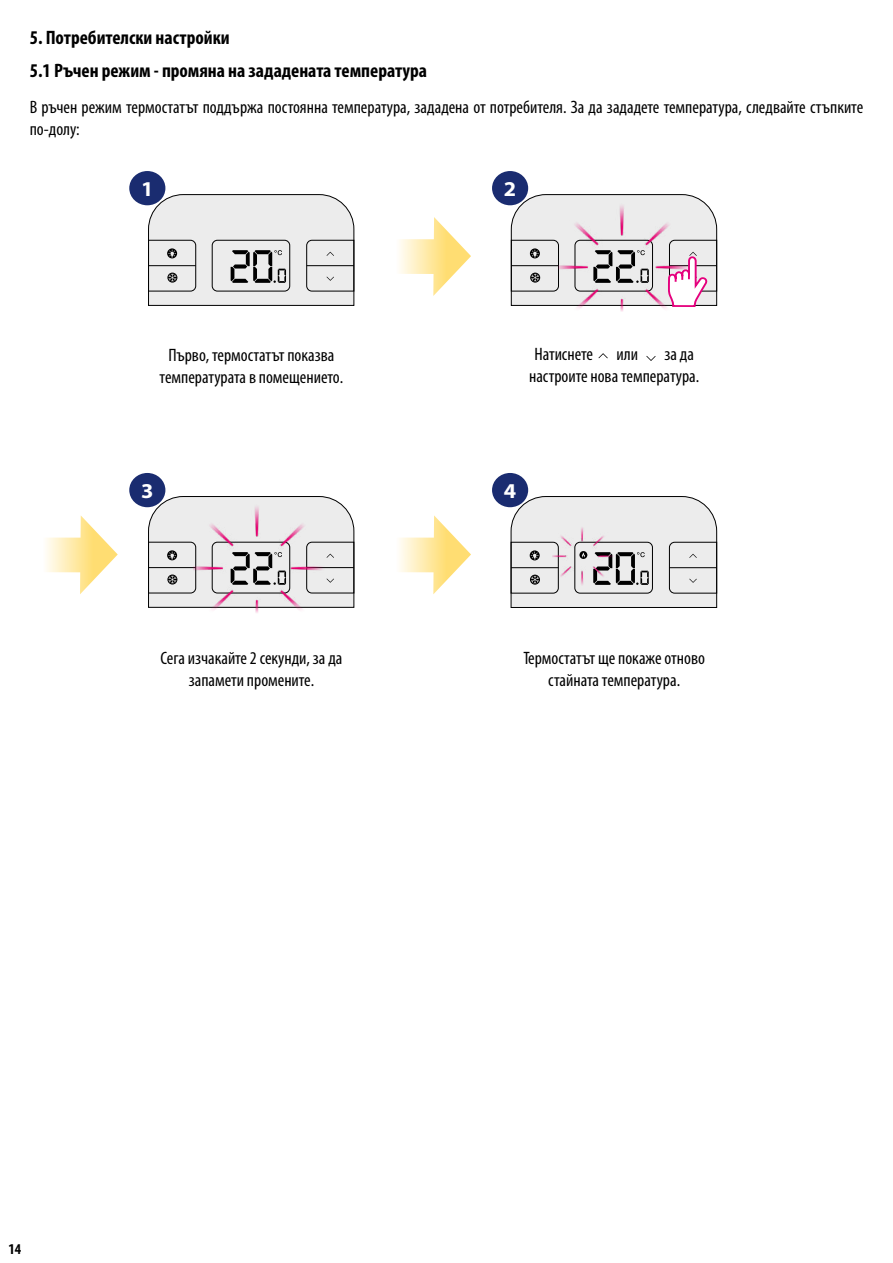
<style>
.page{position:relative;width:893px;height:1263px;background:#fff}
.page>*{position:absolute;margin:0;border:0;box-sizing:border-box;transform-origin:0 0}
.t1{font:700 21.15px "Myriad Pro";color:#fff;scale:1.05 1}
.t2{font:700 condensed 19.5px/32.4px "Myriad Pro";color:#000}
.t3{font:condensed 18px/21.6px "Myriad Pro";color:#000;text-align:center}
.t4{font:700 condensed 15px "Myriad Pro";color:#000}
</style>
<div class="page">
<div style="left:129px;top:171px;width:36px;height:34px;background:#1a2c70;border-radius:50%"></div>
<div style="left:492px;top:171px;width:36px;height:34px;background:#1a2c70;border-radius:50%"></div>
<div style="left:492px;top:473px;width:36px;height:34px;background:#1a2c70;border-radius:50%"></div>
<div style="left:129px;top:473px;width:36px;height:34px;background:#1a2c70;border-radius:50%"></div>
<svg style="left:510px;top:496px;width:208px;height:112px"></svg>
<svg style="left:148px;top:194px;width:207px;height:112px"></svg>
<svg style="left:148px;top:496px;width:207px;height:112px"></svg>
<svg style="left:510px;top:194px;width:208px;height:112px"></svg>
<img style="left:559px;top:203px;width:131px;height:109px">
<img style="left:194px;top:505px;width:131px;height:108px">
<svg style="left:598px;top:353px;width:10px;height:5px"></svg>
<svg style="left:646px;top:356px;width:10px;height:5px"></svg>
<svg style="left:399px;top:217px;width:72px;height:79px"></svg>
<svg style="left:399px;top:515px;width:72px;height:79px"></svg>
<svg style="left:46px;top:515px;width:72px;height:79px"></svg>
<img style="left:553px;top:526px;width:61px;height:59px">
<p class="t2" style="left:30px;top:21px;width:399px">5. Потребителски настройки<br>5.1 Ръчен режим - промяна на зададената температура</p>
<p class="t3" style="left:30px;top:96px;width:835px;text-align:left">В ръчен режим термостатът поддържа постоянна температура, зададена от потребителя. За да зададете температура, следвайте стъпките по-долу:</p>
<p class="t1" style="left:141px;top:175px;width:13px">1</p>
<p class="t1" style="left:504px;top:175px;width:13px">2</p>
<p class="t3" style="left:160px;top:344px;width:185px">Първо, термостатът показва температурата в помещението.</p>
<p class="t3" style="left:534px;top:343px;width:60px">Натиснете</p>
<p class="t3" style="left:617px;top:343px;width:23px">или</p>
<p class="t3" style="left:529px;top:343px;width:172px;text-align:right">за да<br>настроите нова температура.</p>
<p class="t1" style="left:141px;top:477px;width:13px">3</p>
<p class="t1" style="left:504px;top:477px;width:13px">4</p>
<p class="t3" style="left:161px;top:647px;width:183px">Сега изчакайте 2 секунди, за да запамети промените.</p>
<p class="t3" style="left:523px;top:647px;width:183px">Термостатът ще покаже отново стайната температура.</p>
<p class="t4" style="left:8px;top:1239px;width:14px">14</p>
</div>
